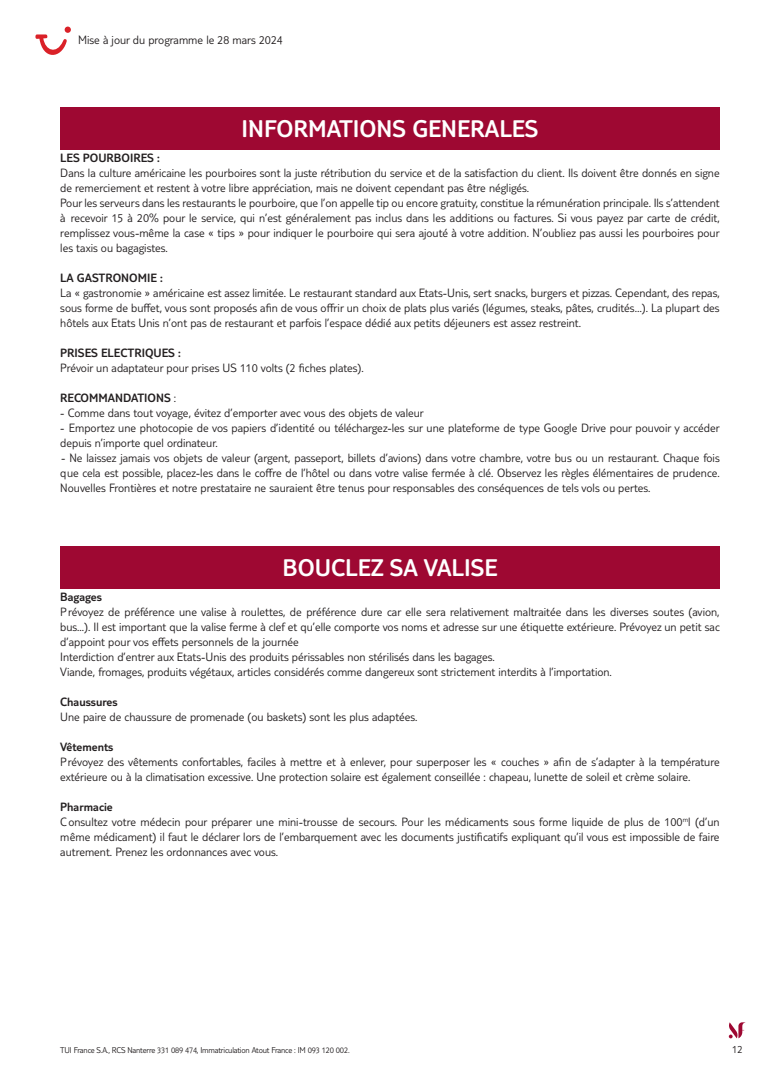
<style>
.page{position:relative;width:780px;height:1088px;background:#fff}
.page>*{position:absolute;margin:0;border:0;box-sizing:border-box;transform-origin:0 0}
.t1{font:300 25px "TUI Type";color:#fff}
.t2{font:300 12.5px/15px "TUI Type";color:#231f20}
.t3{font:300 12.5px "TUI Type";color:#231f20}
.t4{font:300 11.25px "TUI Type";color:#231f20}
.t5{font:300 8.75px "TUI Type";letter-spacing:-.02em;color:#231f20}
.s1{font-style:inherit}
</style>
<div class="page">
<svg style="left:728px;top:1022px;width:18px;height:16px"></svg>
<div style="left:60px;top:108px;width:659px;height:42px;background:#9e0832"></div>
<div style="left:60px;top:546px;width:659px;height:43px;background:#9e0832"></div>
<svg style="left:35px;top:27px;width:36px;height:28px"></svg>
<p class="t2" style="left:78px;top:32px;width:206px">Mise à jour du programme le 28 mars 2024</p>
<h1 class="t1" style="left:241px;top:115px;width:298px">INFORMATIONS GENERALES</h1>
<p class="t3" style="left:60px;top:151px;width:101px">LES POURBOIRES :</p>
<p class="t2" style="left:60px;top:165px;width:661px">Dans la culture américaine les pourboires sont la juste rétribution du service et de la satisfaction du client. Ils doivent être donnés en signe de remerciement et restent à votre libre appréciation, mais ne doivent cependant pas être négligés.<br>Pour les serveurs dans les restaurants le pourboire, que l’on appelle tip ou encore gratuity, constitue la rémunération principale. Ils s’attendent à recevoir 15 à 20% pour le service, qui n’est généralement pas inclus dans les additions ou factures. Si vous payez par carte de crédit, remplissez vous-même la case « tips » pour indiquer le pourboire qui sera ajouté à votre addition. N’oubliez pas aussi les pourboires pour les taxis ou bagagistes.</p>
<p class="t3" style="left:60px;top:271px;width:104px">LA GASTRONOMIE :</p>
<p class="t2" style="left:60px;top:285px;width:661px;text-align:justify">La « gastronomie » américaine est assez limitée. Le restaurant standard aux Etats-Unis, sert snacks, burgers et pizzas. Cependant, des repas, sous forme de buffet, vous sont proposés afin de vous offrir un choix de plats plus variés (légumes, steaks, pâtes, crudités…). La plupart des hôtels aux Etats Unis n’ont pas de restaurant et parfois l’espace dédié aux petits déjeuners est assez restreint.</p>
<p class="t3" style="left:60px;top:346px;width:122px">PRISES ELECTRIQUES :</p>
<p class="t2" style="left:60px;top:360px;width:305px">Prévoir un adaptateur pour prises US 110 volts (2 fiches plates).</p>
<p class="t3" style="left:60px;top:391px;width:117px">RECOMMANDATIONS <span class="s1">:</span></p>
<p class="t2" style="left:60px;top:405px;width:365px">- Comme dans tout voyage, évitez d’emporter avec vous des objets de valeur</p>
<p class="t2" style="left:60px;top:420px;width:661px">- Emportez une photocopie de vos papiers d’identité ou téléchargez-les sur une plateforme de type Google Drive pour pouvoir y accéder depuis n’importe quel ordinateur.</p>
<p class="t2" style="left:60px;top:450px;width:661px;text-align:justify">- Ne laissez jamais vos objets de valeur (argent, passeport, billets d’avions) dans votre chambre, votre bus ou un restaurant. Chaque fois que cela est possible, placez-les dans le coffre de l’hôtel ou dans votre valise fermée à clé. Observez les règles élémentaires de prudence.<br>Nouvelles Frontières et notre prestataire ne sauraient être tenus pour responsables des conséquences de tels vols ou pertes.</p>
<h1 class="t1" style="left:282px;top:553px;width:216px">BOUCLEZ SA VALISE</h1>
<p class="t3" style="left:60px;top:589px;width:43px">Bagages</p>
<p class="t2" style="left:60px;top:604px;width:661px">Prévoyez de préférence une valise à roulettes, de préférence dure car elle sera relativement maltraitée dans les diverses soutes (avion, bus...). Il est important que la valise ferme à clef et qu’elle comporte vos noms et adresse sur une étiquette extérieure. Prévoyez un petit sac d’appoint pour vos effets personnels de la journée<br>Interdiction d’entrer aux Etats-Unis des produits périssables non stérilisés dans les bagages.<br>Viande, fromages, produits végétaux, articles considérés comme dangereux sont strictement interdits à l’importation.</p>
<p class="t3" style="left:60px;top:694px;width:59px">Chaussures</p>
<p class="t2" style="left:60px;top:709px;width:358px">Une paire de chaussure de promenade (ou baskets) sont les plus adaptées.</p>
<p class="t3" style="left:60px;top:739px;width:55px">Vêtements</p>
<p class="t2" style="left:60px;top:754px;width:661px">Prévoyez des vêtements confortables, faciles à mettre et à enlever, pour superposer les « couches » afin de s’adapter à la température extérieure ou à la climatisation excessive. Une protection solaire est également conseillée : chapeau, lunette de soleil et crème solaire.</p>
<p class="t2" style="left:60px;top:799px;width:661px"><span class="s1">Pharmacie<br></span>Consultez votre médecin pour préparer une mini-trousse de secours. Pour les médicaments sous forme liquide de plus de 100<sup>m</sup>l (d’un même médicament) il faut le déclarer lors de l’embarquement avec les documents justificatifs expliquant qu’il vous est impossible de faire autrement. Prenez les ordonnances avec vous.</p>
<p class="t5" style="left:60px;top:1045px;width:291px">TUI France S.A., RCS Nanterre 331 089 474, Immatriculation Atout France : IM 093 120 002.</p>
<p class="t4" style="left:732px;top:1042px;width:12px">12</p>
</div>
